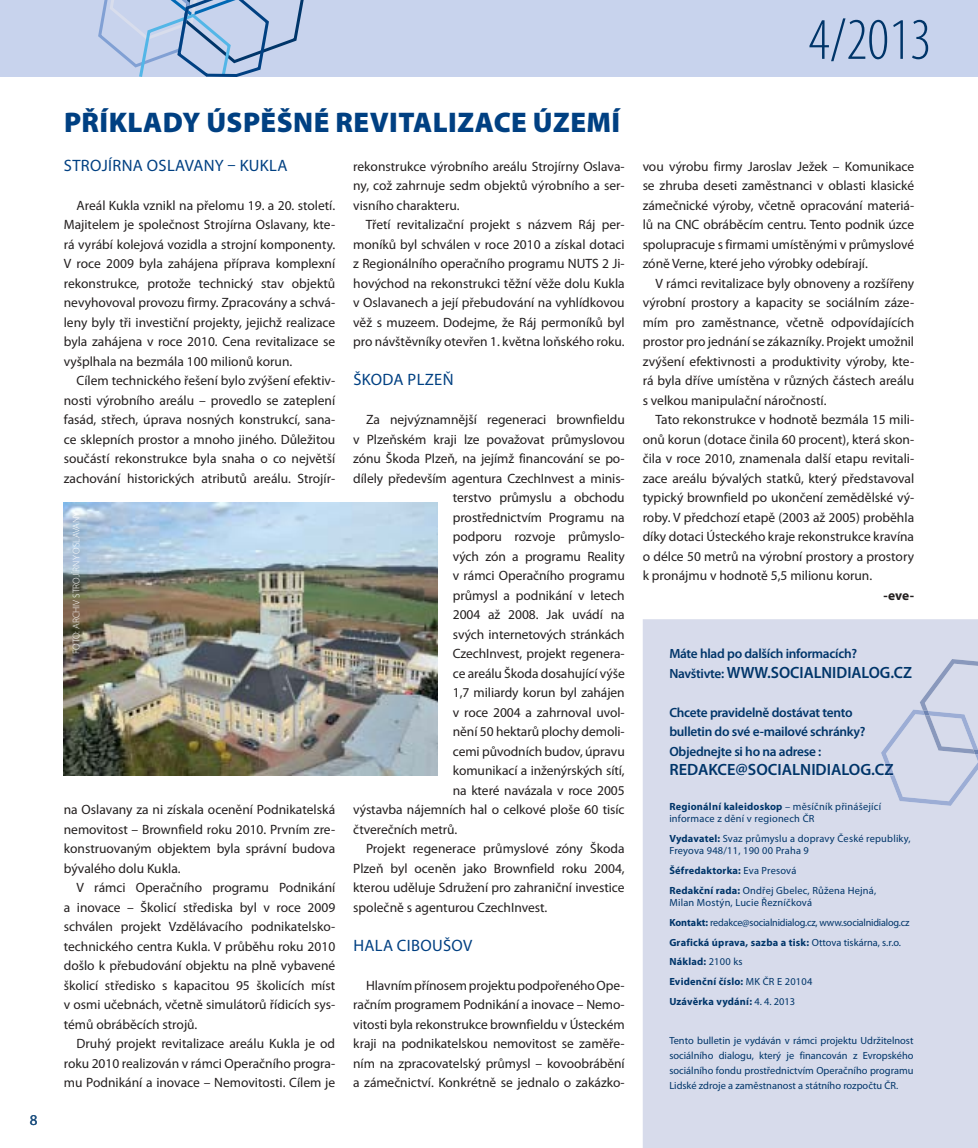
<style>
.page{position:relative;width:978px;height:1148px;background:#fff}
.page>*{position:absolute;margin:0;border:0;box-sizing:border-box;transform-origin:0 0}
.t1{font:300 condensed 59.25px "Myriad Pro";color:#003569}
.t2{font:900 28.5px "Myriad Pro";letter-spacing:.015em;color:#004082}
.t3{font:16.5px "Myriad Pro";letter-spacing:.02em;color:#004082}
.t4{font:600 16.35px "Myriad Pro";color:#003569}
.t5{font:15px "Myriad Pro";color:#1c4f7f}
.t6{font:13.5px/19.5px "Myriad Pro";letter-spacing:-.005em;color:#231f1f;text-align:justify}
.t7{font:700 13.5px "Myriad Pro";color:#231f1f}
.t8{font:600 13.35px/19.5px "Myriad Pro";letter-spacing:-.02em;color:#003569}
.t9{font:10.35px/15px "Myriad Pro";letter-spacing:.015em;color:#003569}
.t10{font:10.35px/19.8px "Myriad Pro";letter-spacing:-.02em;color:#003569}
.t11{font:300 9.75px "Myriad Pro";color:#fff}
.s1{font-size:13.35px}
.s2{color:#002f65}
.s3{font-weight:700}
</style>
<div class="page">
<div style="left:0;top:0;width:978px;height:77px;background:#c8d3ed"></div>
<div style="left:643px;top:619px;width:335px;height:528px;background:#d7dbeb"></div>
<svg style="left:98px;top:0;width:206px;height:77px"></svg>
<div style="left:671px;top:659px;width:307px;height:147px;background:#d7dbeb"></div>
<img style="left:64px;top:502px;width:374px;height:273px">
<p class="t5" style="left:30px;top:1113px;width:9px">8</p>
<h1 class="t1" style="left:808px;top:17px;width:125px">4/2013</h1>
<h2 class="t2" style="left:64px;top:111px;width:558px">PŘÍKLADY ÚSPĚŠNÉ REVITALIZACE ÚZEMÍ</h2>
<p class="t3" style="left:64px;top:159px;width:225px">STROJÍRNA OSLAVANY – KUKLA</p>
<p class="t6" style="left:64px;top:196px;width:273px;text-indent:13px">Areál Kukla vznikl na přelomu 19. a 20. století.<br>Majitelem je společnost Strojírna Oslavany, kte&shy;rá vyrábí kolejová vozidla a strojní komponenty.<br>V roce 2009 byla zahájena příprava komplexní rekonstrukce, protože technický stav objektů nevyhovoval provozu firmy. Zpracovány a schvá&shy;leny byly tři investiční projekty, jejichž realizace byla zahájena v roce 2010. Cena revitalizace se vyšplhala na bezmála 100 milionů korun.</p>
<p class="t6" style="left:64px;top:372px;width:273px;text-indent:13px">Cílem technického řešení bylo zvýšení efektiv&shy;nosti výrobního areálu – provedlo se zateplení fasád, střech, úprava nosných konstrukcí, sana&shy;ce sklepních prostor a mnoho jiného. Důležitou součástí rekonstrukce byla snaha o co největší zachování historických atributů areálu. Strojír-</p>
<p class="t11" style="left:73px;top:654px;width:144px;rotate:-90deg">FOTO: ARCHIV STROJÍRNY OSLAVANY</p>
<p class="t6" style="left:64px;top:801px;width:273px">na Oslavany za ni získala ocenění Podnikatelská nemovitost – Brownfield roku 2010. Prvním zre&shy;konstruovaným objektem byla správní budova bývalého dolu Kukla.</p>
<p class="t6" style="left:64px;top:879px;width:273px;text-indent:13px">V rámci Operačního programu Podnikání a inovace – Školicí střediska byl v roce 2009 schválen projekt Vzdělávacího podnikatelsko&shy;technického centra Kukla. V průběhu roku 2010 došlo k přebudování objektu na plně vybavené školicí středisko s kapacitou 95 školicích míst v osmi učebnách, včetně simulátorů řídicích sys&shy;témů obráběcích strojů.</p>
<p class="t6" style="left:64px;top:1035px;width:273px;text-indent:13px">Druhý projekt revitalizace areálu Kukla je od roku 2010 realizován v rámci Operačního progra&shy;mu Podnikání a inovace – Nemovitosti. Cílem je</p>
<p class="t6" style="left:353px;top:157px;width:273px">rekonstrukce výrobního areálu Strojírny Oslava&shy;ny, což zahrnuje sedm objektů výrobního a ser&shy;visního charakteru.</p>
<p class="t6" style="left:353px;top:216px;width:273px;text-indent:13px">Třetí revitalizační projekt s názvem Ráj per&shy;moníků byl schválen v roce 2010 a získal dotaci z Regionálního operačního programu NUTS 2 Ji&shy;hovýchod na rekonstrukci těžní věže dolu Kukla v Oslavanech a její přebudování na vyhlídkovou věž s muzeem. Dodejme, že Ráj permoníků byl pro návštěvníky otevřen 1. května loňského roku.</p>
<p class="t3" style="left:353px;top:373px;width:102px">ŠKODA PLZEŇ</p>
<p class="t6" style="left:366px;top:411px;width:260px">Za nejvýznamnější regeneraci brownfieldu</p>
<p class="t6" style="left:353px;top:430px;width:273px">v Plzeňském kraji lze považovat průmyslovou</p>
<p class="t6" style="left:353px;top:450px;width:273px">zónu Škoda Plzeň, na jejímž financování se po-</p>
<p class="t6" style="left:353px;top:469px;width:273px">dílely především agentura CzechInvest a minis-</p>
<p class="t6" style="left:453px;top:489px;width:173px">terstvo průmyslu a obchodu</p>
<p class="t6" style="left:453px;top:508px;width:173px">prostřednictvím Programu na</p>
<p class="t6" style="left:453px;top:528px;width:173px">podporu rozvoje průmyslo-</p>
<p class="t6" style="left:453px;top:547px;width:173px">vých zón a programu Reality</p>
<p class="t6" style="left:453px;top:567px;width:173px">v rámci Operačního programu</p>
<p class="t6" style="left:453px;top:586px;width:173px">průmysl a podnikání v letech</p>
<p class="t6" style="left:453px;top:606px;width:173px">2004 až 2008. Jak uvádí na</p>
<p class="t6" style="left:453px;top:625px;width:173px">svých internetových stránkách</p>
<p class="t6" style="left:453px;top:645px;width:173px">CzechInvest, projekt regenera-</p>
<p class="t6" style="left:453px;top:664px;width:173px">ce areálu Škoda dosahující výše</p>
<p class="t6" style="left:453px;top:684px;width:173px">1,7 miliardy korun byl zahájen</p>
<p class="t6" style="left:453px;top:703px;width:173px">v roce 2004 a zahrnoval uvol-</p>
<p class="t6" style="left:453px;top:723px;width:173px">nění 50 hektarů plochy demoli-</p>
<p class="t6" style="left:453px;top:742px;width:173px">cemi původních budov, úpravu</p>
<p class="t6" style="left:453px;top:762px;width:173px">komunikací a inženýrských sítí,</p>
<p class="t6" style="left:453px;top:781px;width:173px">na které navázala v roce 2005</p>
<p class="t6" style="left:353px;top:801px;width:273px">výstavba nájemních hal o celkové ploše 60 tisíc</p>
<p class="t6" style="left:353px;top:820px;width:105px">čtverečních metrů.</p>
<p class="t6" style="left:366px;top:840px;width:260px">Projekt regenerace průmyslové zóny Škoda</p>
<p class="t6" style="left:353px;top:859px;width:273px">Plzeň byl oceněn jako Brownfield roku 2004,</p>
<p class="t6" style="left:353px;top:879px;width:273px">kterou uděluje Sdružení pro zahraniční investice</p>
<p class="t6" style="left:353px;top:898px;width:196px">společně s agenturou CzechInvest.</p>
<p class="t3" style="left:353px;top:939px;width:121px">HALA CIBOUŠOV</p>
<p class="t6" style="left:353px;top:976px;width:273px;text-indent:13px">Hlavním přínosem projektu podpořeného Ope&shy;račním programem Podnikání a inovace – Nemo&shy;vitosti byla rekonstrukce brownfieldu v Ústeckém kraji na podnikatelskou nemovitost se zaměře&shy;ním na zpracovatelský průmysl – kovoobrábění a zámečnictví. Konkrétně se jednalo o zakázko-</p>
<p class="t6" style="left:643px;top:157px;width:273px">vou výrobu firmy Jaroslav Ježek – Komunikace se zhruba deseti zaměstnanci v oblasti klasické zámečnické výroby, včetně opracování materiá&shy;lů na CNC obráběcím centru. Tento podnik úzce spolupracuje s firmami umístěnými v průmyslové zóně Verne, které jeho výrobky odebírají.</p>
<p class="t6" style="left:643px;top:274px;width:273px;text-indent:13px">V rámci revitalizace byly obnoveny a rozšířeny výrobní prostory a kapacity se sociálním záze&shy;mím pro zaměstnance, včetně odpovídajících prostor pro jednání se zákazníky. Projekt umožnil zvýšení efektivnosti a produktivity výroby, kte&shy;rá byla dříve umístěna v různých částech areálu s velkou manipulační náročností.</p>
<p class="t6" style="left:643px;top:411px;width:273px;text-indent:13px">Tato rekonstrukce v hodnotě bezmála 15 mili&shy;onů korun (dotace činila 60 procent), která skon&shy;čila v roce 2010, znamenala další etapu revitali&shy;zace areálu bývalých statků, který představoval typický brownfield po ukončení zemědělské vý&shy;roby. V předchozí etapě (2003 až 2005) proběhla díky dotaci Ústeckého kraje rekonstrukce kravína o délce 50 metrů na výrobní prostory a prostory k pronájmu v hodnotě 5,5 milionu korun.</p>
<p class="t7" style="left:883px;top:590px;width:32px">-eve-</p>
<p class="t8" style="left:669px;top:645px;width:189px">Máte hlad po dalších informacích?</p>
<p class="t4" style="left:669px;top:666px;width:244px"><span class="s1">Navštivte:</span> WWW.SOCIALNIDIALOG.CZ</p>
<p class="t8" style="left:669px;top:704px;width:198px">Chcete pravidelně dostávat tento bulletin do své e-mailové schránky?<br>Objednejte si ho na adrese :</p>
<p class="t4" style="left:670px;top:763px;width:226px">REDAKCE@SOCIALNIDIALOG.C<span class="s2">Z</span></p>
<p class="t9" style="left:669px;top:801px;width:213px;line-height:12px"><span class="s3">Regionální kaleidoskop</span> – měsíčník přinášející informace z dění v regionech ČR</p>
<p class="t9" style="left:669px;top:833px;width:243px;line-height:12px"><span class="s3">Vydavatel:</span> Svaz průmyslu a dopravy České republiky,<br>Freyova 948/11, 190 00 Praha 9</p>
<p class="t9" style="left:669px;top:861px;width:208px;line-height:19.8px"><span class="s3">Šéfredaktorka:</span> Eva Presová<br><span class="s3">Redakční rada:</span> Ondřej Gbelec, Růžena Hejná,</p>
<p class="t10" style="left:669px;top:893px;width:242px">Milan Mostýn, Lucie Řezníčková<br><span class="s3">Kontakt:</span> redakce@socialnidialog.cz, www.socialnidialog.cz <span class="s3">Grafická úprava, sazba a tisk:</span> Ottova tiskárna, s.r.o.<br><span class="s3">Náklad:</span> 2100 ks<br><span class="s3">Evidenční číslo:</span> MK ČR E 20104<br><span class="s3">Uzávěrka vydání:</span> 4. 4. 2013</p>
<p class="t9" style="left:669px;top:1034px;width:246px;text-align:justify">Tento bulletin je vydáván v rámci projektu Udržitelnost sociálního dialogu, který je financován z Evropského sociálního fondu prostřednictvím Operačního programu Lidské zdroje a zaměstnanost a státního rozpočtu ČR.</p>
</div>
